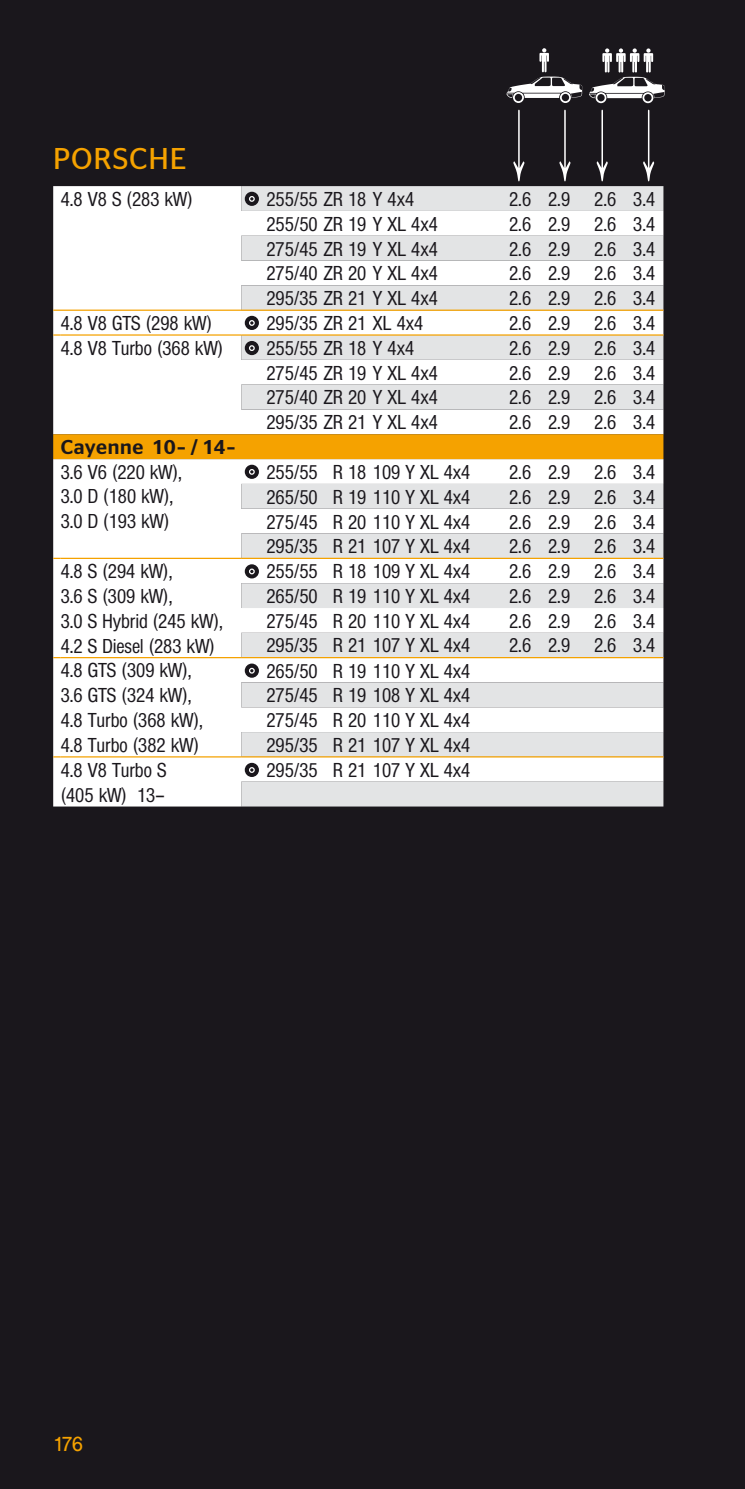
<style>
.page{position:relative;width:745px;height:1489px;background:#fff}
.page>*{position:absolute;margin:0;border:0;box-sizing:border-box;transform-origin:0 0}
.t1{font:30px "Continental Stag Sans";letter-spacing:.03em;color:#f5a200}
.t2{font:300 20px/24.8px "Helvetica Con BQ";color:#1a171c}
.t3{font:20px "Helvetica BQ";color:#f5a200}
.s1{font-family:"Continental Stag Sans";font-weight:500}
</style>
<div class="page">
<div style="left:0;top:0;width:744px;height:1488px;background:#1a171c"></div>
<svg style="left:513px;top:110px;width:11px;height:71px"></svg>
<svg style="left:559px;top:110px;width:11px;height:71px"></svg>
<svg style="left:596px;top:110px;width:11px;height:71px"></svg>
<svg style="left:643px;top:110px;width:10px;height:71px"></svg>
<svg style="left:506px;top:48px;width:76px;height:55px"></svg>
<svg style="left:589px;top:48px;width:75px;height:55px"></svg>
<div style="left:53px;top:186px;width:188px;height:620px;background:#fff"></div>
<svg style="left:241px;top:186px;width:422px;height:620px;background:#eff0f0"></svg>
<div style="left:53px;top:434px;width:610px;height:25px;background:#f5a200"></div>
<hr style="left:53px;top:309px;width:610px;height:2px;background:#f5a200">
<hr style="left:241px;top:334px;width:422px;height:1px;background:#f5a200">
<hr style="left:61px;top:334px;width:180px;height:1px;background:#f5a200">
<svg style="left:53px;top:557px;width:8px;height:2px"></svg>
<hr style="left:241px;top:557px;width:422px;height:2px;background:#f5a200">
<hr style="left:61px;top:557px;width:180px;height:2px;background:#f5a200">
<hr style="left:241px;top:657px;width:422px;height:1px;background:#f5a200">
<hr style="left:61px;top:657px;width:180px;height:1px;background:#f5a200">
<hr style="left:241px;top:756px;width:422px;height:1px;background:#f5a200">
<hr style="left:61px;top:756px;width:180px;height:1px;background:#f5a200">
<div style="left:244px;top:192px;width:15px;height:14px;background:#1a171c;border-radius:50%"></div>
<svg style="left:249px;top:196px;width:5px;height:6px"></svg>
<div style="left:244px;top:316px;width:15px;height:14px;background:#1a171c;border-radius:50%"></div>
<svg style="left:249px;top:320px;width:5px;height:6px"></svg>
<div style="left:244px;top:341px;width:15px;height:14px;background:#1a171c;border-radius:50%"></div>
<svg style="left:249px;top:345px;width:5px;height:6px"></svg>
<svg style="left:244px;top:464px;width:15px;height:15px"></svg>
<svg style="left:249px;top:469px;width:5px;height:6px"></svg>
<svg style="left:244px;top:564px;width:15px;height:14px"></svg>
<svg style="left:249px;top:568px;width:5px;height:6px"></svg>
<svg style="left:244px;top:663px;width:15px;height:14px"></svg>
<svg style="left:249px;top:667px;width:5px;height:6px"></svg>
<svg style="left:244px;top:762px;width:15px;height:15px"></svg>
<svg style="left:249px;top:767px;width:5px;height:6px"></svg>
<p class="t1" style="left:53px;top:148px;width:135px">PORSCHE</p>
<p class="t2" style="left:61px;top:188px;width:134px">4.8 V8 S (283 kW)</p>
<p class="t2" style="left:266px;top:188px;width:149px">255/55 ZR 18 Y 4x4</p>
<p class="t2" style="left:509px;top:188px;width:148px">2.6 2.9 2.6 3.4</p>
<p class="t2" style="left:266px;top:213px;width:173px">255/50 ZR 19 Y XL 4x4</p>
<p class="t2" style="left:509px;top:213px;width:148px">2.6 2.9 2.6 3.4</p>
<p class="t2" style="left:266px;top:238px;width:173px">275/45 ZR 19 Y XL 4x4</p>
<p class="t2" style="left:509px;top:238px;width:148px">2.6 2.9 2.6 3.4</p>
<p class="t2" style="left:266px;top:263px;width:173px">275/40 ZR 20 Y XL 4x4</p>
<p class="t2" style="left:509px;top:263px;width:148px">2.6 2.9 2.6 3.4</p>
<p class="t2" style="left:266px;top:287px;width:173px">295/35 ZR 21 Y XL 4x4</p>
<p class="t2" style="left:509px;top:287px;width:148px">2.6 2.9 2.6 3.4</p>
<p class="t2" style="left:61px;top:312px;width:153px">4.8 V8 GTS (298 kW)</p>
<p class="t2" style="left:266px;top:312px;width:158px">295/35 ZR 21 XL 4x4</p>
<p class="t2" style="left:509px;top:312px;width:148px">2.6 2.9 2.6 3.4</p>
<p class="t2" style="left:61px;top:338px;width:164px">4.8 V8 Turbo (368 kW)</p>
<p class="t2" style="left:266px;top:338px;width:149px">255/55 ZR 18 Y 4x4</p>
<p class="t2" style="left:509px;top:338px;width:148px">2.6 2.9 2.6 3.4</p>
<p class="t2" style="left:266px;top:362px;width:173px">275/45 ZR 19 Y XL 4x4</p>
<p class="t2" style="left:509px;top:362px;width:148px">2.6 2.9 2.6 3.4</p>
<p class="t2" style="left:266px;top:387px;width:173px">275/40 ZR 20 Y XL 4x4</p>
<p class="t2" style="left:509px;top:387px;width:148px">2.6 2.9 2.6 3.4</p>
<p class="t2" style="left:266px;top:412px;width:173px">295/35 ZR 21 Y XL 4x4</p>
<p class="t2" style="left:509px;top:412px;width:148px">2.6 2.9 2.6 3.4</p>
<p class="t2" style="left:61px;top:436px;width:176px"><span class="s1">Cayenne 10– / 14–<br></span>3.6 V6 (220 kW),<br>3.0 D (180 kW),<br>3.0 D (193 kW)</p>
<p class="t2" style="left:266px;top:461px;width:205px">255/55 R 18 109 Y XL 4x4</p>
<p class="t2" style="left:509px;top:461px;width:148px">2.6 2.9 2.6 3.4</p>
<p class="t2" style="left:266px;top:486px;width:205px">265/50 R 19 110 Y XL 4x4</p>
<p class="t2" style="left:509px;top:486px;width:148px">2.6 2.9 2.6 3.4</p>
<p class="t2" style="left:266px;top:511px;width:205px">275/45 R 20 110 Y XL 4x4</p>
<p class="t2" style="left:509px;top:511px;width:148px">2.6 2.9 2.6 3.4</p>
<p class="t2" style="left:266px;top:535px;width:205px">295/35 R 21 107 Y XL 4x4</p>
<p class="t2" style="left:509px;top:535px;width:148px">2.6 2.9 2.6 3.4</p>
<p class="t2" style="left:61px;top:560px;width:164px">4.8 S (294 kW),<br>3.6 S (309 kW),<br>3.0 S Hybrid (245 kW),<br>4.2 S Diesel (283 kW)</p>
<p class="t2" style="left:266px;top:561px;width:205px">255/55 R 18 109 Y XL 4x4</p>
<p class="t2" style="left:509px;top:561px;width:148px">2.6 2.9 2.6 3.4</p>
<p class="t2" style="left:266px;top:585px;width:205px">265/50 R 19 110 Y XL 4x4</p>
<p class="t2" style="left:509px;top:585px;width:148px">2.6 2.9 2.6 3.4</p>
<p class="t2" style="left:266px;top:610px;width:205px">275/45 R 20 110 Y XL 4x4</p>
<p class="t2" style="left:509px;top:610px;width:148px">2.6 2.9 2.6 3.4</p>
<p class="t2" style="left:266px;top:635px;width:205px">295/35 R 21 107 Y XL 4x4</p>
<p class="t2" style="left:509px;top:635px;width:148px">2.6 2.9 2.6 3.4</p>
<p class="t2" style="left:61px;top:660px;width:144px">4.8 GTS (309 kW),<br>3.6 GTS (324 kW),<br>4.8 Turbo (368 kW),<br>4.8 Turbo (382 kW)</p>
<p class="t2" style="left:266px;top:660px;width:205px;text-align:justify">265/50 R 19 110 Y XL 4x4<br>275/45 R 19 108 Y XL 4x4<br>275/45 R 20 110 Y XL 4x4<br>295/35 R 21 107 Y XL 4x4</p>
<p class="t2" style="left:61px;top:759px;width:107px">4.8 V8 Turbo S (405 kW) 13–</p>
<p class="t2" style="left:266px;top:759px;width:205px">295/35 R 21 107 Y XL 4x4</p>
<p class="t3" style="left:53px;top:1436px;width:31px">176</p>
</div>
